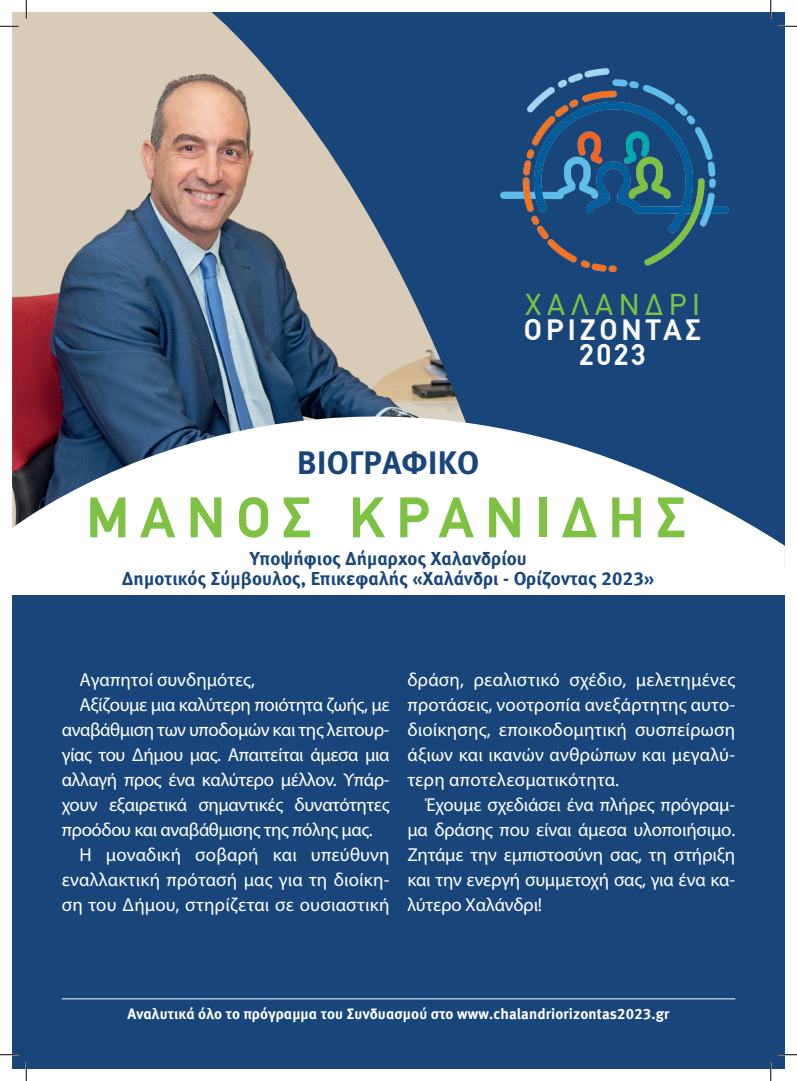
<style>
.page{position:relative;width:797px;height:1081px;background:#fff}
.page>*{position:absolute;margin:0;border:0;box-sizing:border-box;transform-origin:0 0}
.t1{font:700 57.5px "PF Din Text";letter-spacing:.2em;color:#7ec243}
.t2{font:32.5px "Meta Bold Greek LF";letter-spacing:.01em;color:#19467a}
.t3{font:700 30px/25px "PF Din Text";letter-spacing:.14em;color:#fff;text-align:center}
.t4{font:30px "PF Din Text";letter-spacing:.2em;color:#7ec243}
.t5{font:18.75px/25px "Myriad Pro";letter-spacing:-.015em;color:#fff;text-align:justify}
.t6{font:18.75px "Myriad Pro";letter-spacing:.01em;color:#fff}
.t7{font:18.75px/20px "Meta Bold Greek LF";letter-spacing:.01em;color:#19467a;text-align:center}
.t8{font:15px "Meta Bold Greek LF";letter-spacing:.01em;color:#fff}
</style>
<div class="page">
<div style="left:211px;top:12px;width:574px;height:554px;background:#19467a"></div>
<img style="left:12px;top:12px;width:384px;height:253px">
<svg style="left:12px;top:265px;width:773px;height:302px"></svg>
<div style="left:12px;top:594px;width:773px;height:474px;background:#19467a"></div>
<img style="left:493px;top:68px;width:239px;height:212px">
<hr style="left:62px;top:998px;width:673px;height:1px;background:#fff">
<svg style="left:0;top:25px;width:19px;height:2px"></svg>
<svg style="left:778px;top:25px;width:19px;height:2px"></svg>
<svg style="left:0;top:1053px;width:19px;height:2px"></svg>
<svg style="left:778px;top:1053px;width:19px;height:2px"></svg>
<svg style="left:25px;top:0;width:2px;height:19px"></svg>
<svg style="left:25px;top:1062px;width:2px;height:18px"></svg>
<svg style="left:770px;top:0;width:1px;height:19px"></svg>
<svg style="left:770px;top:1062px;width:1px;height:18px"></svg>
<h2 class="t2" style="left:297px;top:443px;width:183px">ΒΙΟΓΡΑΦΙΚΟ</h2>
<h3 class="t4" style="left:525px;top:287px;width:176px">ΧΑΛΆΝΔΡΙ</h3>
<h3 class="t3" style="left:524px;top:317px;width:178px">ΟΡΊΖΟΝΤΑΣ<br>2023</h3>
<h1 class="t1" style="left:86px;top:484px;width:601px">ΜΆΝΟΣ ΚΡΑΝΊΔΗΣ</h1>
<p class="t7" style="left:122px;top:548px;width:533px">Υποψήφιος Δήμαρχος Χαλανδρίου<br>Δημοτικός Σύμβουλος, Επικεφαλής «Χαλάνδρι - Ορίζοντας 2023»</p>
<p class="t5" style="left:79px;top:666px;width:177px">Αγαπητοί συνδημότες,</p>
<p class="t5" style="left:79px;top:691px;width:312px">Αξίζουμε μια καλύτερη ποιότητα ζωής, με</p>
<p class="t5" style="left:62px;top:716px;width:329px">αναβάθμιση των υποδομών και της λειτουρ-</p>
<p class="t5" style="left:62px;top:741px;width:329px">γίας του Δήμου μας. Απαιτείται άμεσα μια</p>
<p class="t5" style="left:62px;top:766px;width:329px">αλλαγή προς ένα καλύτερο μέλλον. Υπάρ-</p>
<p class="t5" style="left:62px;top:791px;width:329px">χουν εξαιρετικά σημαντικές δυνατότητες</p>
<p class="t5" style="left:62px;top:816px;width:312px">προόδου και αναβάθμισης της πόλης μας.</p>
<p class="t6" style="left:79px;top:842px;width:312px">Η μοναδική σοβαρή και υπεύθυνη</p>
<p class="t6" style="left:62px;top:867px;width:329px">εναλλακτική πρότασή μας για τη διοίκη-</p>
<p class="t6" style="left:62px;top:892px;width:329px">ση του Δήμου, στηρίζεται σε ουσιαστική</p>
<p class="t5" style="left:407px;top:666px;width:329px">δράση, ρεαλιστικό σχέδιο, μελετημένες προτάσεις, νοοτροπία ανεξάρτητης αυτο&shy;διοίκησης, εποικοδομητική συσπείρωση άξιων και ικανών ανθρώπων και μεγαλύ&shy;τερη αποτελεσματικότητα.</p>
<p class="t5" style="left:407px;top:791px;width:329px;text-indent:18px">Έχουμε σχεδιάσει ένα πλήρες πρόγραμ&shy;μα δράσης που είναι άμεσα υλοποιήσιμο.<br>Ζητάμε την εμπιστοσύνη σας, τη στήριξη και την ενεργή συμμετοχή σας, για ένα κα&shy;λύτερο Χαλάνδρι!</p>
<p class="t8" style="left:127px;top:1005px;width:543px">Αναλυτικά όλο το πρόγραμμα του Συνδυασμού στο www.chalandriorizontas2023.gr</p>
</div>
